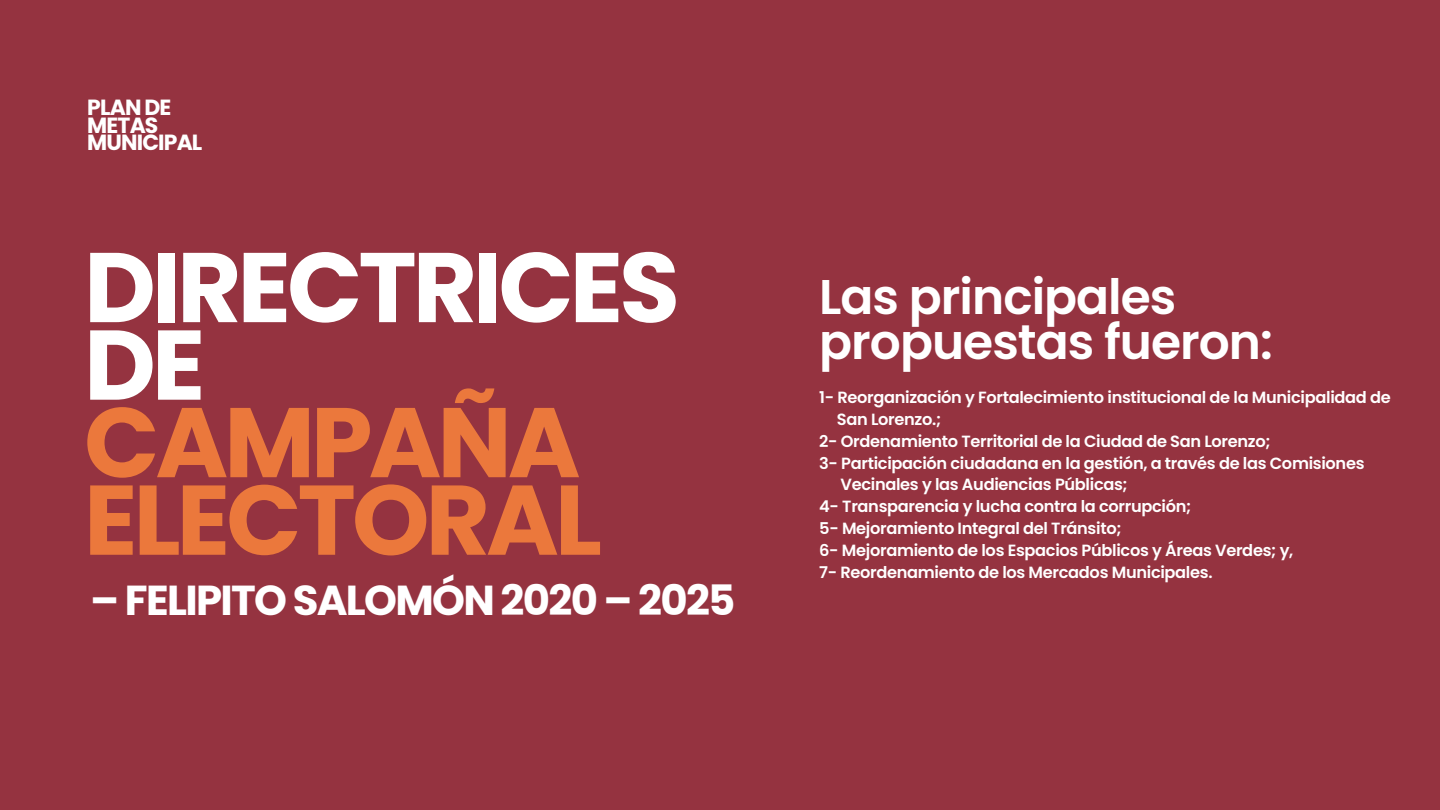
<style>
.page{position:relative;width:1440px;height:810px;background:#953340}
.page>*{position:absolute;margin:0;border:0;box-sizing:border-box;transform-origin:0 0}
.t1{font:700 98.77px/77.6px "Poppins";letter-spacing:-.04em;color:#eb783c}
.t2{font:700 98.77px/77.6px "Poppins";letter-spacing:-.04em;color:#fff}
.t3{font:600 48.68px/44.6px "Poppins";letter-spacing:-.02em;color:#fff}
.t4{font:700 41.85px "Poppins";letter-spacing:-.04em;color:#fff}
.t5{font:700 21.98px/17.5px "Poppins";letter-spacing:-.04em;color:#fff}
.t6{font:600 16.2px "Poppins";letter-spacing:-.02em;color:#fff}
</style>
<div class="page">
<h3 class="t5" style="left:87px;top:99px;width:117px">PLAN DE<br>METAS<br>MUNICIPAL</h3>
<h1 class="t2" style="left:84px;top:249px;width:597px">DIRECTRICES<br>DE</h1>
<h1 class="t1" style="left:84px;top:404px;width:519px">CAMPAÑA<br>ELECTORAL</h1>
<h3 class="t4" style="left:90px;top:577px;width:647px">– FELIPITO SALOMÓN 2020 – 2025</h3>
<h2 class="t3" style="left:819px;top:275px;width:455px">Las principales propuestas fueron:</h2>
<p class="t6" style="left:819px;top:388px;width:573px">1- Reorganización y Fortalecimiento institucional de la Municipalidad de</p>
<p class="t6" style="left:837px;top:410px;width:106px">San Lorenzo.;</p>
<p class="t6" style="left:819px;top:432px;width:453px">2- Ordenamiento Territorial de la Ciudad de San Lorenzo;</p>
<p class="t6" style="left:819px;top:453px;width:547px">3- Participación ciudadana en la gestión, a través de las Comisiones</p>
<p class="t6" style="left:840px;top:475px;width:289px">Vecinales y las Audiencias Públicas;</p>
<p class="t6" style="left:819px;top:497px;width:374px">4- Transparencia y lucha contra la corrupción;</p>
<p class="t6" style="left:819px;top:519px;width:304px">5- Mejoramiento Integral del Tránsito;</p>
<p class="t6" style="left:819px;top:541px;width:476px">6- Mejoramiento de los Espacios Públicos y Áreas Verdes; y,</p>
<p class="t6" style="left:819px;top:563px;width:395px">7- Reordenamiento de los Mercados Municipales.</p>
</div>
